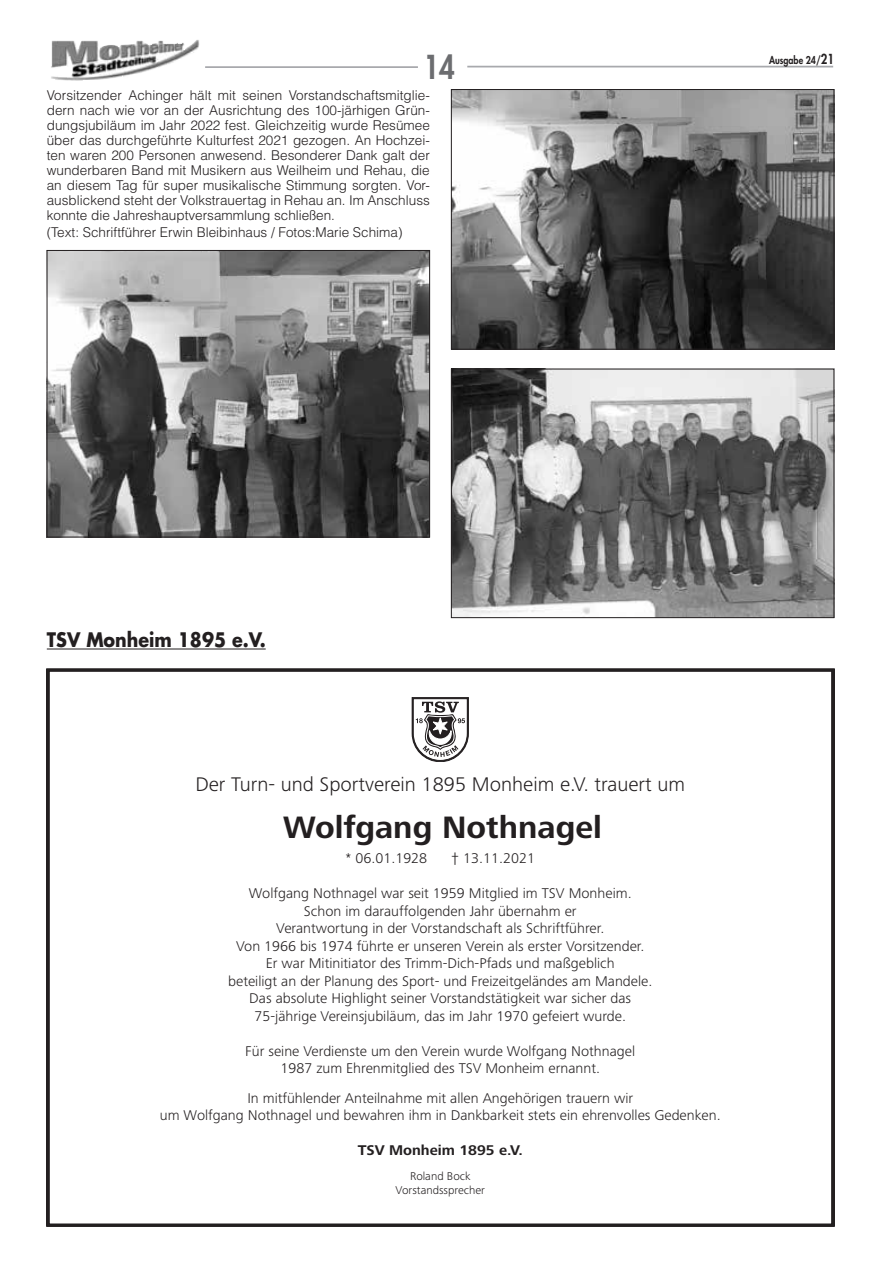
<style>
.page{position:relative;width:881px;height:1263px;background:#fff}
.page>*{position:absolute;margin:0;border:0;box-sizing:border-box;transform-origin:0 0}
.t1{font:700 32.1px "Lwdgwg Frutiger Next LTW1 G";color:#231f20}
.t2{font:800 32.1px "Futura LT";color:#6c6d70;scale:.85 1}
.t3{font:300 20.4px "Pgfwwh Frutiger Next LTW1 G";color:#231f20}
.t4{font:700 19.5px "Futura LT";color:#231f20;scale:.9 1}
.t5{font:300 14.55px/17.5px "Pgfwwh Frutiger Next LTW1 G";color:#231f20;text-align:center}
.t6{font:700 14.55px "Lwdgwg Frutiger Next LTW1 G";color:#231f20}
.t7{font:13.5px/15px "Helvetica LT Light 13";color:#231f20;text-align:justify}
.t8{font:300 11.7px/14px "Pgfwwh Frutiger Next LTW1 G";color:#231f20;text-align:center}
.t9{font:800 10.5px "Futura LT";color:#231f20;scale:.85 1}
.s1{font-size:13.5px}
</style>
<div class="page">
<img style="left:51px;top:40px;width:148px;height:41px">
<hr style="left:205px;top:66px;width:213px;height:2px;background:#a8a9ad">
<hr style="left:467px;top:66px;width:365px;height:1px;background:#a8a9ad">
<img style="left:453px;top:91px;width:378px;height:256px">
<div style="left:451px;top:89px;width:382px;height:260px;border:1px solid #231f20"></div>
<img style="left:453px;top:371px;width:378px;height:245px">
<div style="left:451px;top:369px;width:382px;height:249px;border:1px solid #231f20"></div>
<img style="left:49px;top:252px;width:378px;height:283px">
<div style="left:47px;top:250px;width:382px;height:287px;border:1px solid #231f20"></div>
<hr style="left:47px;top:648px;width:218px;height:1px;background:#231f20">
<svg style="left:411px;top:697px;width:58px;height:65px"></svg>
<div style="left:47px;top:669px;width:786px;height:558px;border:3px solid #231f20"></div>
<h1 class="t2" style="left:423px;top:46px;width:39px">14</h1>
<p class="t9" style="left:768px;top:53px;width:78px">Ausgabe 24/<span class="s1">21</span></p>
<p class="t7" style="left:47px;top:88px;width:384px">Vorsitzender Achinger hält mit seinen Vorstandschaftsmitglie&shy;dern nach wie vor an der Ausrichtung des 100-järhigen Grün&shy;dungsjubiläum im Jahr 2022 fest. Gleichzeitig wurde Resümee über das durchgeführte Kulturfest 2021 gezogen. An Hochzei&shy;ten waren 200 Personen anwesend. Besonderer Dank galt der wunderbaren Band mit Musikern aus Weilheim und Rehau, die an diesem Tag für super musikalische Stimmung sorgten. Vor&shy;ausblickend steht der Volkstrauertag in Rehau an. Im Anschluss konnte die Jahreshauptversammlung schließen.</p>
<p class="t7" style="left:47px;top:225px;width:357px">(Text: Schriftführer Erwin Bleibinhaus / Fotos:Marie Schima)</p>
<h3 class="t4" style="left:47px;top:627px;width:245px">TSV Monheim 1895 e.V.</h3>
<h2 class="t3" style="left:195px;top:773px;width:491px">Der Turn- und Sportverein 1895 Monheim e.V. trauert um</h2>
<h1 class="t1" style="left:283px;top:809px;width:320px">Wolfgang Nothnagel</h1>
<p class="t5" style="left:345px;top:850px;width:83px">* 06.01.1928</p>
<p class="t5" style="left:451px;top:850px;width:85px">† 13.11.2021</p>
<p class="t5" style="left:228px;top:885px;width:425px">Wolfgang Nothnagel war seit 1959 Mitglied im TSV Monheim.<br>Schon im darauffolgenden Jahr übernahm er<br>Verantwortung in der Vorstandschaft als Schriftführer.<br>Von 1966 bis 1974 führte er unseren Verein als erster Vorsitzender.<br>Er war Mitinitiator des Trimm-Dich-Pfads und maßgeblich<br>beteiligt an der Planung des Sport- und Freizeitgeländes am Mandele.<br>Das absolute Highlight seiner Vorstandstätigkeit war sicher das 75-jährige Vereinsjubiläum, das im Jahr 1970 gefeiert wurde.</p>
<p class="t5" style="left:245px;top:1042px;width:391px">Für seine Verdienste um den Verein wurde Wolfgang Nothnagel<br>1987 zum Ehrenmitglied des TSV Monheim ernannt.</p>
<p class="t5" style="left:160px;top:1089px;width:562px">In mitfühlender Anteilnahme mit allen Angehörigen trauern wir<br>um Wolfgang Nothnagel und bewahren ihm in Dankbarkeit stets ein ehrenvolles Gedenken.</p>
<p class="t6" style="left:357px;top:1142px;width:167px">TSV Monheim 1895 e.V.</p>
<p class="t8" style="left:395px;top:1169px;width:91px">Roland Bock<br>Vorstandssprecher</p>
</div>
